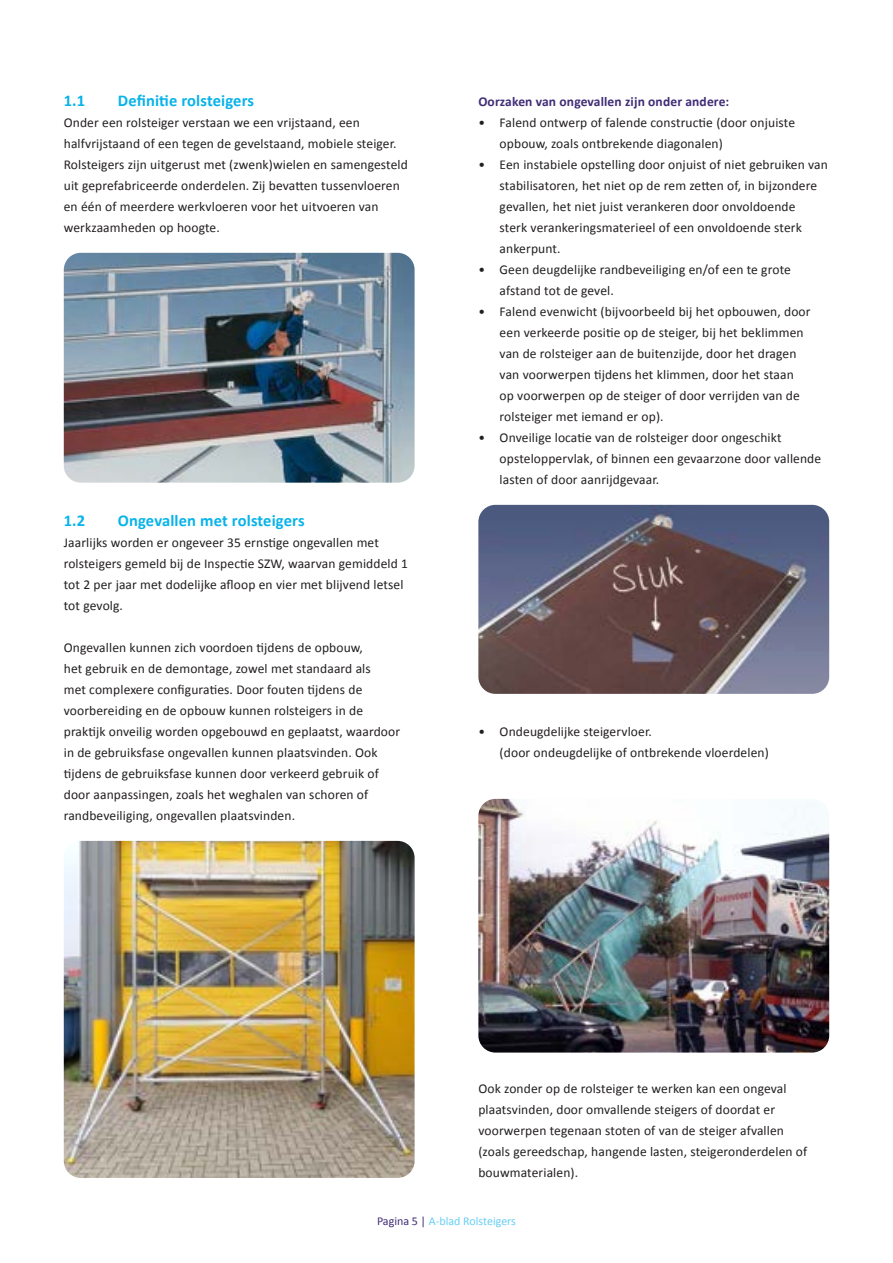
<style>
.page{position:relative;width:893px;height:1263px;background:#fff}
.page>*{position:absolute;margin:0;border:0;box-sizing:border-box;transform-origin:0 0}
.t1{font:700 16.5px "Calibri";letter-spacing:.01em;color:#07b3e9}
.t2{font:13.5px/21px "Calibri";letter-spacing:.01em;color:#231f20}
.t3{font:700 13.5px "Calibri";letter-spacing:.01em;color:#402c77}
.t4{font:12px "Calibri";color:#67cef5}
.s1{color:#402c77}
</style>
<div class="page">
<img style="left:64px;top:253px;width:351px;height:230px">
<img style="left:64px;top:841px;width:351px;height:337px">
<img style="left:478px;top:505px;width:351px;height:189px">
<img style="left:478px;top:799px;width:351px;height:253px">
<p class="t1" style="left:64px;top:89px;width:23px">1.1</p>
<p class="t1" style="left:118px;top:89px;width:138px">Definitie rolsteigers</p>
<p class="t2" style="left:64px;top:111px;width:346px">Onder een rolsteiger verstaan we een vrijstaand, een halfvrijstaand of een tegen de gevelstaand, mobiele steiger.<br>Rolsteigers zijn uitgerust met (zwenk)wielen en samengesteld uit geprefabriceerde onderdelen. Zij bevatten tussenvloeren en één of meerdere werkvloeren voor het uitvoeren van werkzaamheden op hoogte.</p>
<p class="t1" style="left:64px;top:509px;width:23px">1.2</p>
<p class="t1" style="left:118px;top:509px;width:188px">Ongevallen met rolsteigers</p>
<p class="t2" style="left:64px;top:531px;width:346px">Jaarlijks worden er ongeveer 35 ernstige ongevallen met rolsteigers gemeld bij de Inspectie SZW, waarvan gemiddeld 1 tot 2 per jaar met dodelijke afloop en vier met blijvend letsel tot gevolg.</p>
<p class="t2" style="left:64px;top:636px;width:338px">Ongevallen kunnen zich voordoen tijdens de opbouw,<br>het gebruik en de demontage, zowel met standaard als<br>met complexere configuraties. Door fouten tijdens de voorbereiding en de opbouw kunnen rolsteigers in de praktijk onveilig worden opgebouwd en geplaatst, waardoor in de gebruiksfase ongevallen kunnen plaatsvinden. Ook tijdens de gebruiksfase kunnen door verkeerd gebruik of door aanpassingen, zoals het weghalen van schoren of randbeveiliging, ongevallen plaatsvinden.</p>
<p class="t3" style="left:478px;top:92px;width:252px">Oorzaken van ongevallen zijn onder andere:</p>
<p class="t2" style="left:500px;top:111px;width:297px;text-indent:-21px">• Falend ontwerp of falende constructie (door onjuiste opbouw, zoals ontbrekende diagonalen)</p>
<p class="t2" style="left:500px;top:153px;width:330px;text-indent:-21px">• Een instabiele opstelling door onjuist of niet gebruiken van stabilisatoren, het niet op de rem zetten of, in bijzondere gevallen, het niet juist verankeren door onvoldoende<br>sterk verankeringsmaterieel of een onvoldoende sterk ankerpunt.</p>
<p class="t2" style="left:500px;top:258px;width:293px;text-indent:-21px">• Geen deugdelijke randbeveiliging en/of een te grote afstand tot de gevel.</p>
<p class="t2" style="left:500px;top:300px;width:312px;text-indent:-21px">• Falend evenwicht (bijvoorbeeld bij het opbouwen, door een verkeerde positie op de steiger, bij het beklimmen van de rolsteiger aan de buitenzijde, door het dragen van voorwerpen tijdens het klimmen, door het staan op voorwerpen op de steiger of door verrijden van de rolsteiger met iemand er op).</p>
<p class="t2" style="left:500px;top:427px;width:323px;text-indent:-21px">• Onveilige locatie van de rolsteiger door ongeschikt opsteloppervlak, of binnen een gevaarzone door vallende lasten of door aanrijdgevaar.</p>
<p class="t2" style="left:500px;top:720px;width:271px;text-indent:-21px">• Ondeugdelijke steigervloer.<br>(door ondeugdelijke of ontbrekende vloerdelen)</p>
<p class="t2" style="left:478px;top:1077px;width:330px">Ook zonder op de rolsteiger te werken kan een ongeval plaatsvinden, door omvallende steigers of doordat er voorwerpen tegenaan stoten of van de steiger afvallen (zoals gereedschap, hangende lasten, steigeronderdelen of bouwmaterialen).</p>
<p class="t4" style="left:377px;top:1213px;width:140px"><span class="s1">Pagina 5 |</span> A-blad Rolsteigers</p>
</div>
